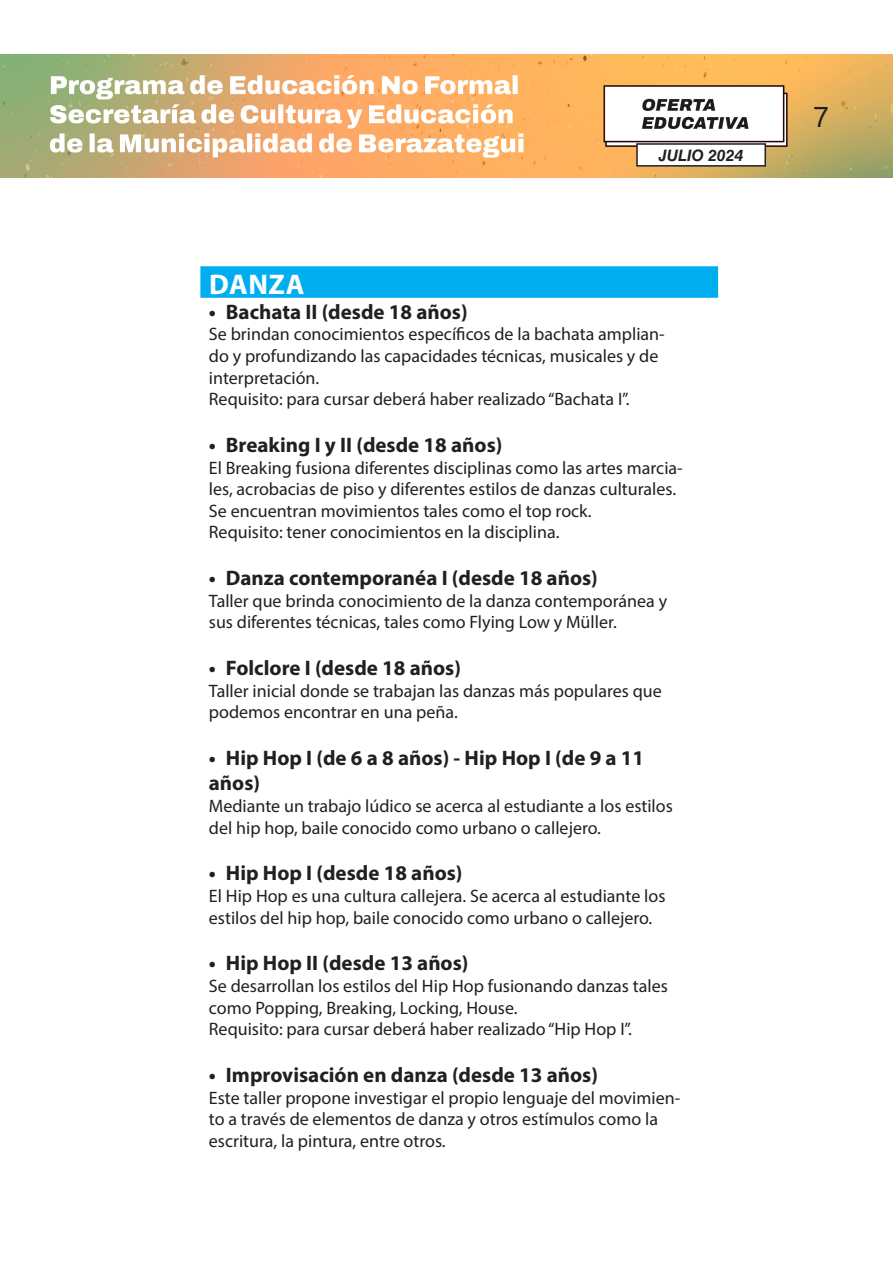
<style>
.page{position:relative;width:893px;height:1263px;background:#fff}
.page>*{position:absolute;margin:0;border:0;box-sizing:border-box;transform-origin:0 0}
.Titulo{font:700 28.5px "Myriad Pro";letter-spacing:.02em;color:#fff}
.t1{font:28.5px "Amsi Pro";color:#231f20}
.t2{font:700 21px/25.2px "Myriad Pro";color:#231f20}
.t3{font:18px/21.6px "Myriad Pro";color:#231f20}
.t4{font:italic 700 15.9px "Helvetica LT Std";color:#231f20}
</style>
<div class="page">
<img style="left:0;top:54px;width:893px;height:123px">
<div style="left:637px;top:144px;width:128px;height:22px;background:#fff"></div>
<div style="left:636px;top:143px;width:130px;height:24px;border:2px solid #231f20"></div>
<div style="left:200px;top:266px;width:518px;height:32px;background:#00aeef"></div>
<p class="t4" style="left:659px;top:145px;width:86px">JULIO 2024</p>
<p class="Titulo" style="left:209px;top:265px;width:97px">DANZA</p>
<p class="t2" style="left:209px;top:298px;width:260px">• Bachata II (desde 18 años)</p>
<p class="t3" style="left:209px;top:323px;width:457px">Se brindan conocimientos específicos de la bachata amplian&shy;do y profundizando las capacidades técnicas, musicales y de interpretación.</p>
<p class="t3" style="left:209px;top:388px;width:422px">Requisito: para cursar deberá haber realizado “Bachata I”.</p>
<p class="t2" style="left:209px;top:432px;width:295px">• Breaking I y II (desde 18 años)</p>
<p class="t3" style="left:209px;top:456px;width:475px">El Breaking fusiona diferentes disciplinas como las artes marcia&shy;les, acrobacias de piso y diferentes estilos de danzas culturales.<br>Se encuentran movimientos tales como el top rock.</p>
<p class="t3" style="left:209px;top:521px;width:352px">Requisito: tener conocimientos en la disciplina.</p>
<p class="t2" style="left:209px;top:565px;width:390px">• Danza contemporanéa I (desde 18 años)</p>
<p class="t3" style="left:209px;top:590px;width:460px">Taller que brinda conocimiento de la danza contemporánea y sus diferentes técnicas, tales como Flying Low y Müller.</p>
<p class="t2" style="left:209px;top:655px;width:254px">• Folclore I (desde 18 años)</p>
<p class="t3" style="left:209px;top:680px;width:454px">Taller inicial donde se trabajan las danzas más populares que podemos encontrar en una peña.</p>
<p class="t2" style="left:209px;top:745px;width:437px">• Hip Hop I (de 6 a 8 años) - Hip Hop I (de 9 a 11 años)</p>
<p class="t3" style="left:209px;top:795px;width:465px">Mediante un trabajo lúdico se acerca al estudiante a los estilos del hip hop, baile conocido como urbano o callejero.</p>
<p class="t2" style="left:209px;top:860px;width:255px">• Hip Hop I (desde 18 años)</p>
<p class="t3" style="left:209px;top:885px;width:458px">El Hip Hop es una cultura callejera. Se acerca al estudiante los estilos del hip hop, baile conocido como urbano o callejero.</p>
<p class="t2" style="left:209px;top:950px;width:261px">• Hip Hop II (desde 13 años)</p>
<p class="t3" style="left:209px;top:975px;width:460px">Se desarrollan los estilos del Hip Hop fusionando danzas tales como Popping, Breaking, Locking, House.</p>
<p class="t3" style="left:209px;top:1018px;width:424px">Requisito: para cursar deberá haber realizado “Hip Hop I”.</p>
<p class="t2" style="left:209px;top:1062px;width:391px">• Improvisación en danza (desde 13 años)</p>
<p class="t3" style="left:209px;top:1086px;width:473px">Este taller propone investigar el propio lenguaje del movimien&shy;to a través de elementos de danza y otros estímulos como la escritura, la pintura, entre otros.</p>
<h1 class="t1" style="left:813px;top:97px;width:18px">7</h1>
</div>
